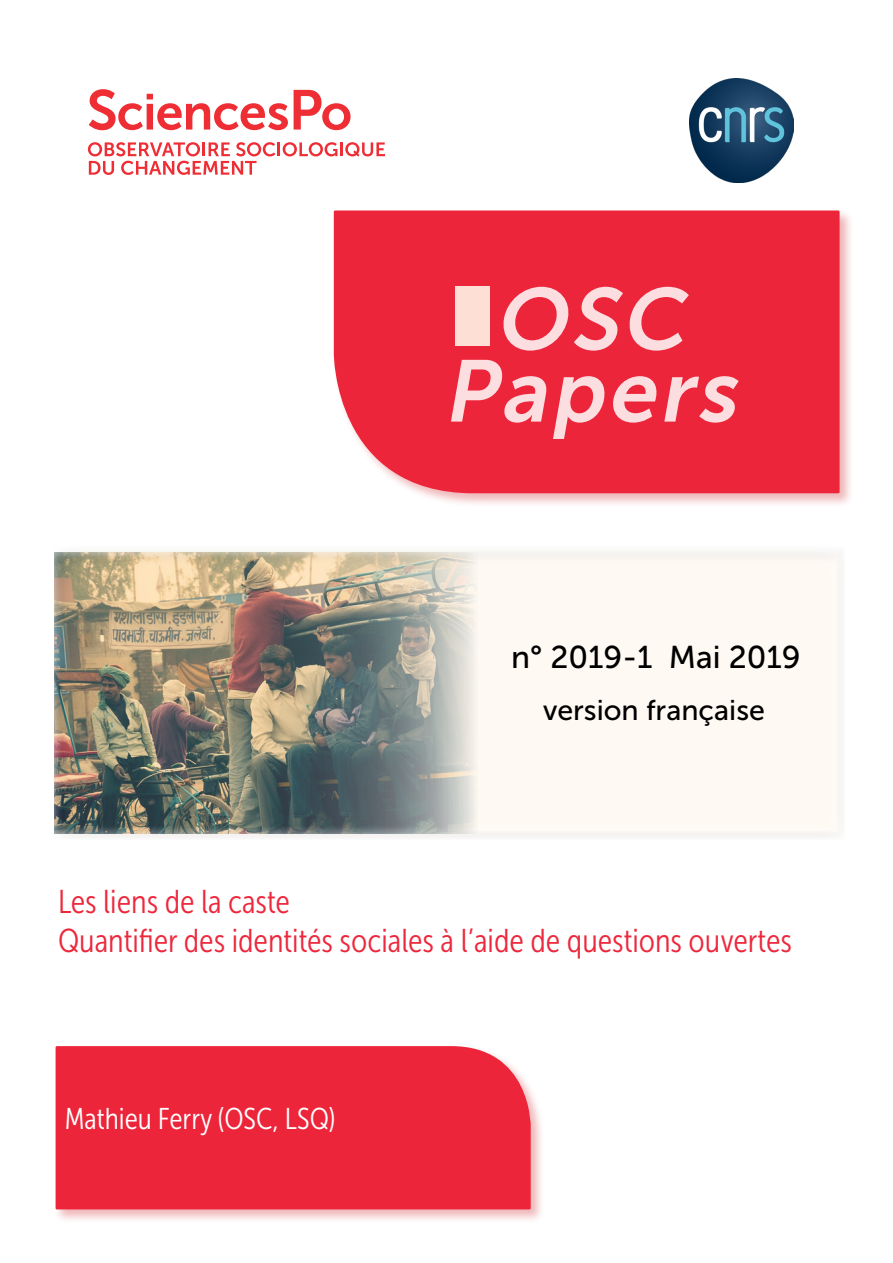
<style>
.page{position:relative;width:893px;height:1263px;background:#fff}
.page>*{position:absolute;margin:0;border:0;box-sizing:border-box;transform-origin:0 0}
.t1{font:italic 87px/72px "Museo Sans 700";color:#fff;text-align:center}
.t2{font:33px/39.6px "Museo Sans Cond 300";color:#ed283c}
.t3{font:31.5px "Museo Sans 500";color:#000001}
.t4{font:30px "Museo Sans Cond 300";color:#fff}
.t5{font:28.5px "Museo Sans 500";color:#000001}
</style>
<div class="page">
<div style="left:331px;top:208px;width:523px;height:299px;background:#d1232a;opacity:.33"></div>
<div style="left:334px;top:210px;width:506px;height:283px;background:#ed253a"></div>
<div style="left:53px;top:1044px;width:492px;height:180px;background:#d1232a;opacity:.33"></div>
<div style="left:56px;top:1046px;width:475px;height:163px;background:#ed253a"></div>
<img style="left:690px;top:79px;width:104px;height:104px">
<div style="left:53px;top:546px;width:792px;height:295px;background:#231f20;opacity:.75"></div>
<div style="left:455px;top:286px;width:34px;height:60px;background:#fddfd6"></div>
<svg style="left:89px;top:89px;width:199px;height:41px"></svg>
<svg style="left:294px;top:90px;width:57px;height:40px"></svg>
<hr style="left:340px;top:142px;width:3px;height:14px;background:#ee2d34">
<svg style="left:345px;top:142px;width:40px;height:15px"></svg>
<svg style="left:88px;top:142px;width:249px;height:33px"></svg>
<h1 class="t1" style="left:443px;top:283px;width:311px">OSC<br>Papers</h1>
<p class="t3" style="left:511px;top:640px;width:291px">n° 2019-1 Mai 2019</p>
<p class="t5" style="left:543px;top:695px;width:223px">version française</p>
<p class="t2" style="left:58px;top:882px;width:735px">Les liens de la caste<br>Quantifier des identités sociales à l’aide de questions ouvertes</p>
<p class="t4" style="left:65px;top:1103px;width:272px">Mathieu Ferry (OSC, LSQ)</p>
</div>
